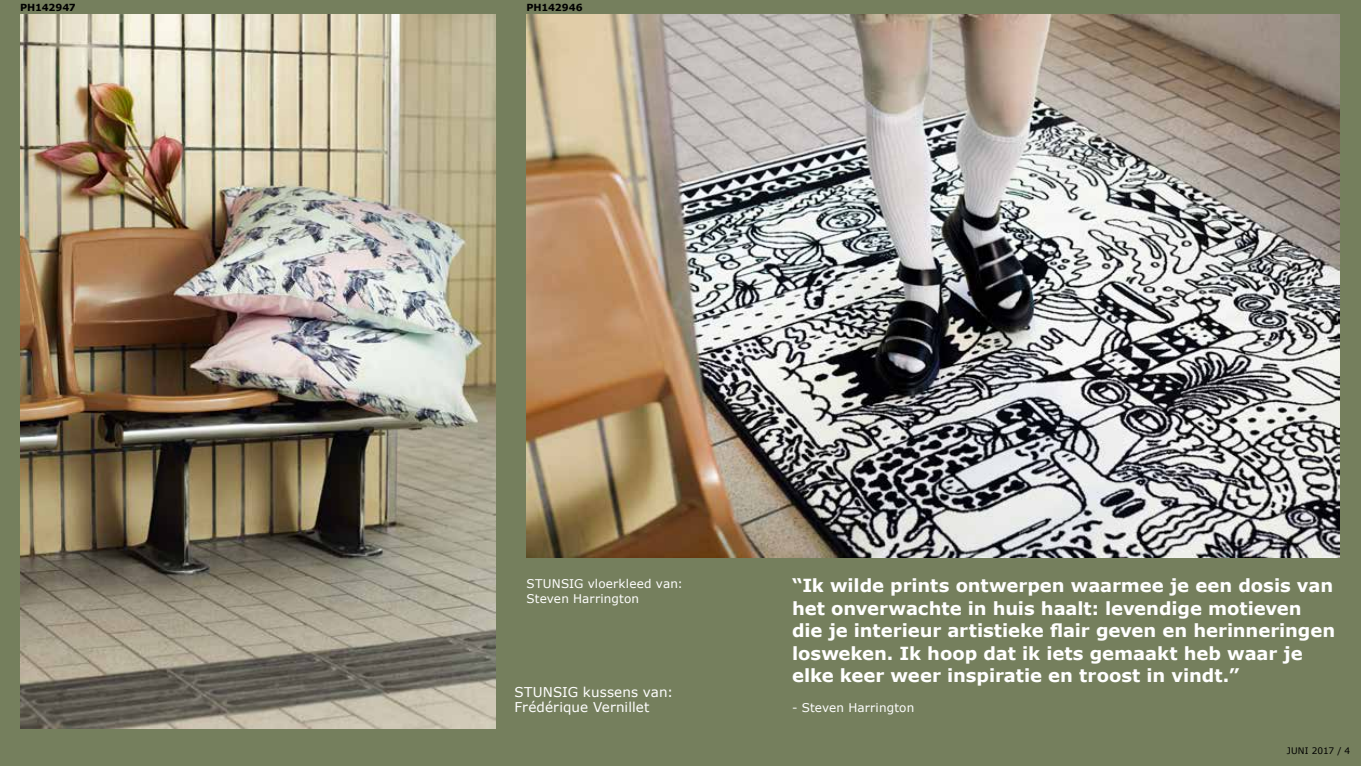
<style>
.page{position:relative;width:1361px;height:766px;background:#fff}
.page>*{position:absolute;margin:0;border:0;box-sizing:border-box;transform-origin:0 0}
.t1{font:700 18px/22.5px "Verdana";letter-spacing:-.005em;color:#fff}
.t2{font:13.5px/15px "Verdana";letter-spacing:.01em;color:#fff}
.t3{font:12px/15px "Verdana";letter-spacing:.01em;color:#fff}
.t4{font:700 9.75px "Verdana IKEA";letter-spacing:-.015em;color:#000}
.t5{font:9px "Verdana";letter-spacing:.005em;color:#000}
</style>
<div class="page">
<div style="left:0;top:0;width:1361px;height:765px;background:#757f5d"></div>
<img style="left:526px;top:15px;width:813px;height:542px">
<img style="left:20px;top:15px;width:476px;height:713px">
<p class="t4" style="left:20px;top:1px;width:57px">PH142947</p>
<p class="t4" style="left:526px;top:1px;width:58px">PH142946</p>
<p class="t3" style="left:526px;top:575px;width:158px">STUNSIG vloerkleed van:<br>Steven Harrington</p>
<p class="t2" style="left:514px;top:684px;width:160px">STUNSIG kussens van:<br>Frédérique Vernillet</p>
<p class="t1" style="left:792px;top:574px;width:544px">“Ik wilde prints ontwerpen waarmee je een dosis van het onverwachte in huis haalt: levendige motieven die je interieur artistieke flair geven en herinneringen losweken. Ik hoop dat ik iets gemaakt heb waar je elke keer weer inspiratie en troost in vindt.”</p>
<p class="t3" style="left:792px;top:700px;width:124px">- Steven Harrington</p>
<p class="t5" style="left:1286px;top:744px;width:65px">JUNI 2017 / 4</p>
</div>
